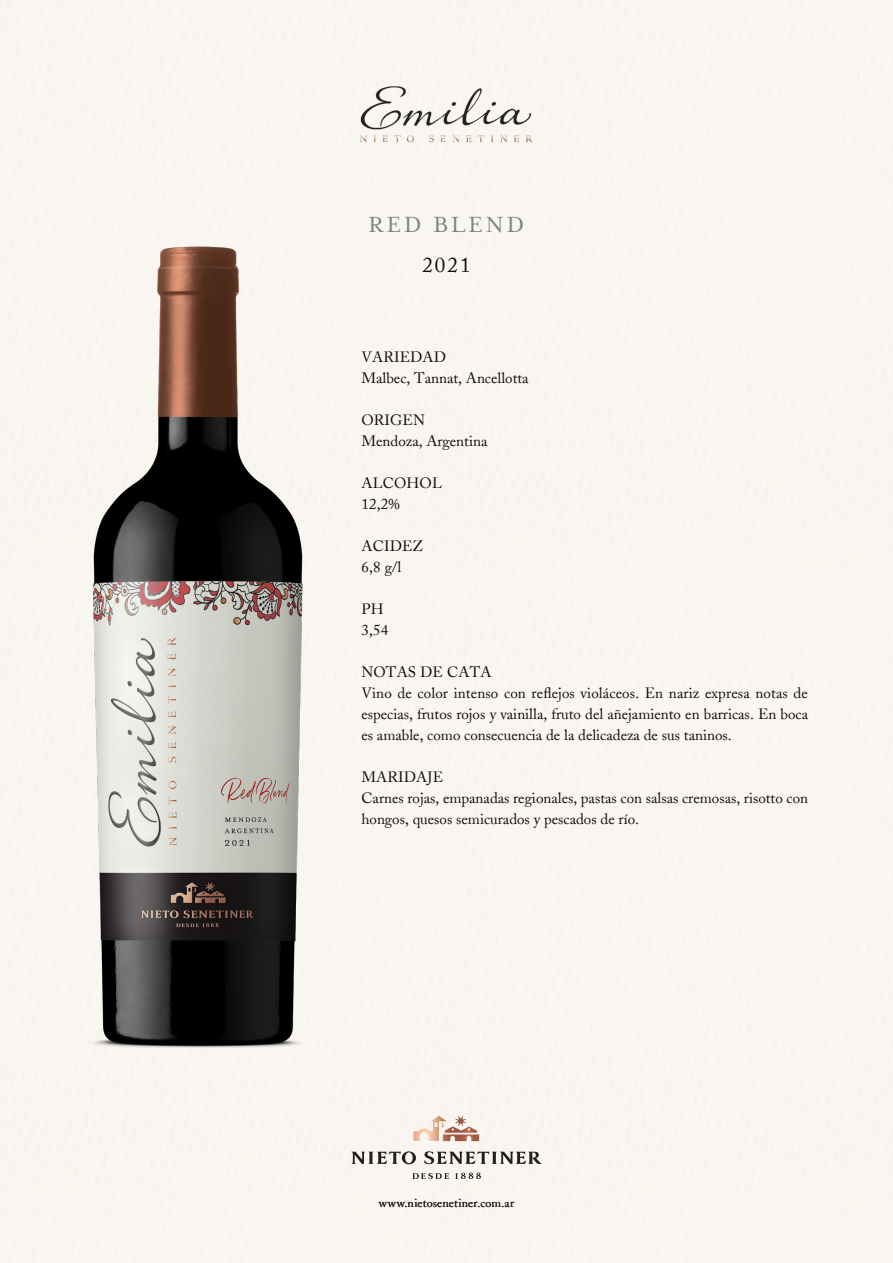
<style>
.page{position:relative;width:893px;height:1263px;background:#fff}
.page>*{position:absolute;margin:0;border:0;box-sizing:border-box;transform-origin:0 0}
.t1{font:25.5px "Mrs Eaves Roman";letter-spacing:.1em;color:#808285}
.t2{font:21px "Adobe Caslon";color:#110a0c}
.t3{font:15px/21px "Adobe Caslon";color:#110a0c;text-align:justify}
.t4{font:12px "Adobe Caslon";letter-spacing:.015em;color:#231f20}
</style>
<div class="page">
<svg style="left:413px;top:1116px;width:66px;height:25px"></svg>
<svg style="left:351px;top:1151px;width:191px;height:28px"></svg>
<img style="left:69px;top:229px;width:261px;height:837px">
<img style="left:358px;top:85px;width:177px;height:58px">
<p class="t1" style="left:368px;top:213px;width:158px">RED BLEND</p>
<p class="t2" style="left:422px;top:252px;width:50px">2021</p>
<p class="t3" style="left:361px;top:347px;width:86px">VARIEDAD</p>
<p class="t3" style="left:361px;top:368px;width:169px">Malbec, Tannat, Ancellotta</p>
<p class="t3" style="left:361px;top:410px;width:65px">ORIGEN</p>
<p class="t3" style="left:361px;top:431px;width:127px">Mendoza, Argentina</p>
<p class="t3" style="left:361px;top:473px;width:82px">ALCOHOL</p>
<p class="t3" style="left:361px;top:494px;width:40px">12,2%</p>
<p class="t3" style="left:361px;top:536px;width:63px">ACIDEZ</p>
<p class="t3" style="left:361px;top:557px;width:41px">6,8 g/l</p>
<p class="t3" style="left:361px;top:599px;width:24px">PH</p>
<p class="t3" style="left:361px;top:620px;width:28px">3,54</p>
<p class="t3" style="left:361px;top:662px;width:132px">NOTAS DE CATA</p>
<p class="t3" style="left:361px;top:683px;width:448px">Vino de color intenso con reflejos violáceos. En nariz expresa notas de especias, frutos rojos y vainilla, fruto del añejamiento en barricas. En boca es amable, como consecuencia de la delicadeza de sus taninos.</p>
<p class="t3" style="left:361px;top:767px;width:83px">MARIDAJE</p>
<p class="t3" style="left:361px;top:788px;width:448px">Carnes rojas, empanadas regionales, pastas con salsas cremosas, risotto con hongos, quesos semicurados y pescados de río.</p>
<p class="t4" style="left:379px;top:1195px;width:137px">www.nietosenetiner.com.ar</p>
</div>
